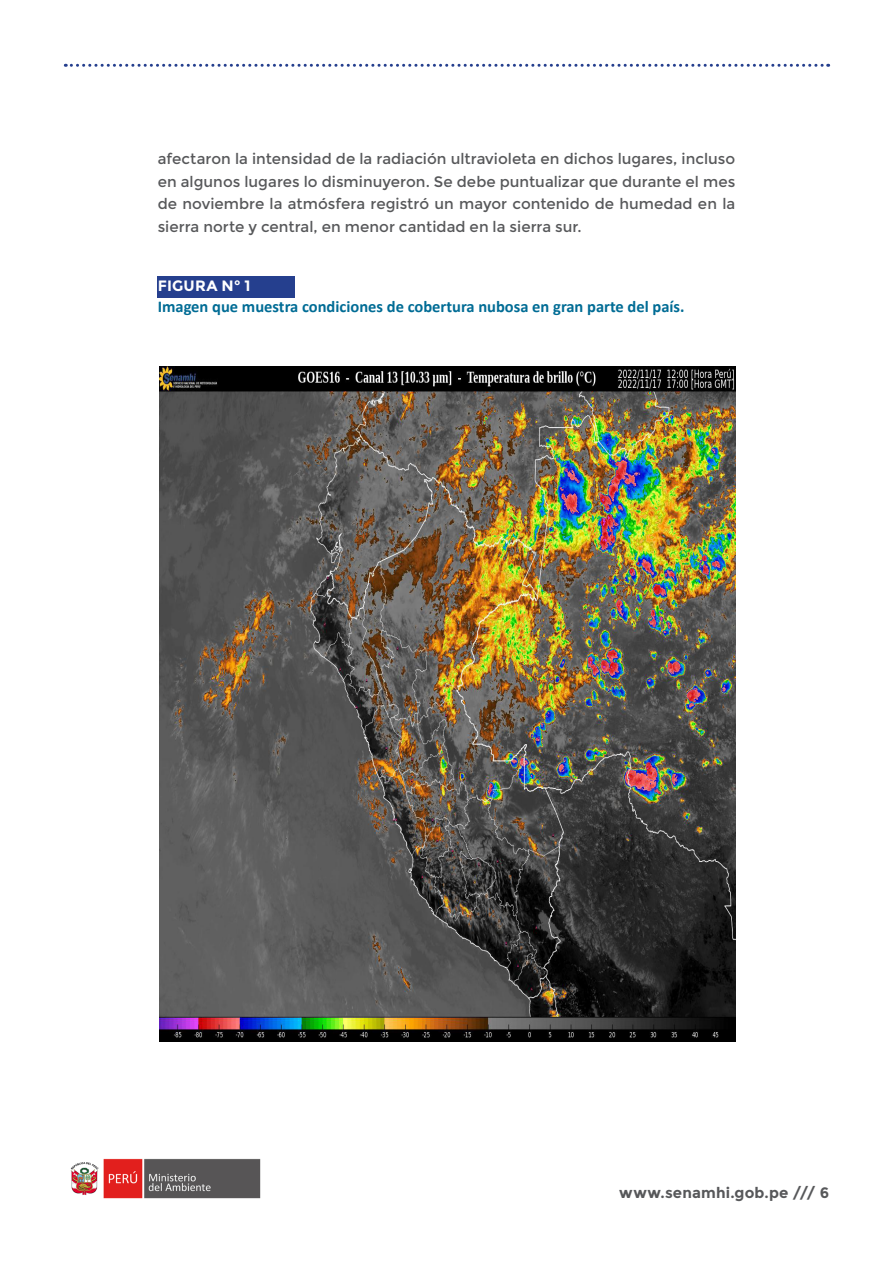
<style>
.page{position:relative;width:893px;height:1263px;background:#fff}
.page>*{position:absolute;margin:0;border:0;box-sizing:border-box;transform-origin:0 0}
.tex-_de_gráfico_nro{font:700 16.5px "Calibri";color:#006c95}
.t1{font:15px/22.5px "Montserrat";letter-spacing:.005em;color:#57585a;text-align:justify}
.t2{font:700 15px "Montserrat";letter-spacing:.01em;color:#57585a}
.tex-_de_gráfico_nro-2{font:700 15px "Montserrat";letter-spacing:.01em;color:#fff}
</style>
<div class="page">
<svg style="left:65px;top:64px;width:764px;height:3px"></svg>
<img style="left:70px;top:1158px;width:191px;height:41px">
<div style="left:158px;top:277px;width:137px;height:21px;background:#253f8e"></div>
<img style="left:159px;top:367px;width:576px;height:675px">
<p class="t1" style="left:158px;top:148px;width:579px">afectaron la intensidad de la radiación ultravioleta en dichos lugares, incluso en algunos lugares lo disminuyeron. Se debe puntualizar que durante el mes de noviembre la atmósfera registró un mayor contenido de humedad en la sierra norte y central, en menor cantidad en la sierra sur.</p>
<p class="tex-_de_gráfico_nro-2" style="left:158px;top:277px;width:94px">FIGURA N° 1</p>
<p class="tex-_de_gráfico_nro" style="left:158px;top:295px;width:528px">Imagen que muestra condiciones de cobertura nubosa en gran parte del país.</p>
<p class="t2" style="left:619px;top:1184px;width:211px">www.senamhi.gob.pe /// 6</p>
</div>
